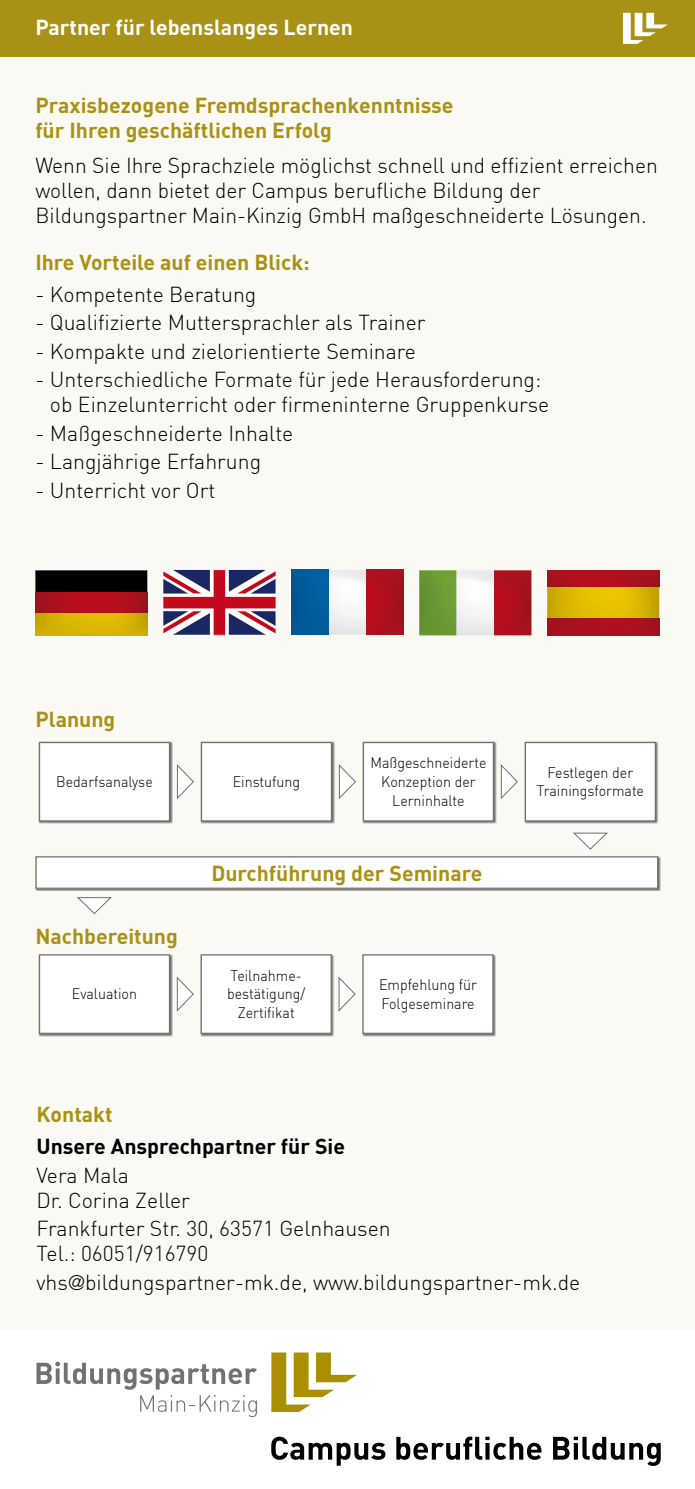
<style>
.page{position:relative;width:695px;height:1489px;background:#fff}
.page>*{position:absolute;margin:0;border:0;box-sizing:border-box;transform-origin:0 0}
.t1{font:300 21.25px/25px "DIN";color:#000}
.t2{font:700 21.25px/25px "DIN";color:#a99115}
.t3{font:700 21.25px "DIN";color:#fff}
.t4{font:700 21.25px "DIN";color:#000}
.t5{font:300 15px/18.8px "DIN";color:#000;text-align:center;scale:.95 1}
.s1{font-family:"Frutiger";font-stretch:condensed}
</style>
<div class="page">
<div style="left:0;top:0;width:694px;height:1329px;background:#fbf9f4"></div>
<div style="left:38px;top:741px;width:134px;height:83px;background:#000;opacity:.55"></div>
<div style="left:40px;top:742px;width:129px;height:79px;background:#fff"></div>
<div style="left:39px;top:742px;width:131px;height:79px;border:1px solid #707172"></div>
<div style="left:35px;top:855px;width:625px;height:35px;background:#818283"></div>
<div style="left:36px;top:856px;width:621px;height:32px;background:#fff"></div>
<div style="left:35px;top:856px;width:623px;height:32px;border:1px solid #707172"></div>
<div style="left:38px;top:953px;width:134px;height:83px;background:#767675"></div>
<div style="left:40px;top:954px;width:129px;height:79px;background:#fff"></div>
<div style="left:39px;top:954px;width:131px;height:79px;border:1px solid #707172"></div>
<div style="left:200px;top:741px;width:134px;height:83px;background:#000;opacity:.55"></div>
<div style="left:201px;top:742px;width:130px;height:79px;background:#fff"></div>
<div style="left:201px;top:742px;width:131px;height:79px;border:1px solid #707172"></div>
<div style="left:200px;top:953px;width:134px;height:83px;background:#000;opacity:.55"></div>
<div style="left:201px;top:954px;width:130px;height:79px;background:#fff"></div>
<div style="left:201px;top:954px;width:131px;height:79px;border:1px solid #707172"></div>
<div style="left:362px;top:741px;width:134px;height:83px;background:#000;opacity:.55"></div>
<div style="left:363px;top:742px;width:130px;height:79px;background:#fff"></div>
<div style="left:363px;top:742px;width:131px;height:79px;border:1px solid #707172"></div>
<div style="left:362px;top:953px;width:134px;height:83px;background:#000;opacity:.55"></div>
<div style="left:363px;top:954px;width:130px;height:79px;background:#fff"></div>
<div style="left:362px;top:954px;width:131px;height:79px;border:1px solid #707172"></div>
<div style="left:524px;top:741px;width:134px;height:83px;background:#000;opacity:.55"></div>
<div style="left:525px;top:742px;width:130px;height:79px;background:#fff"></div>
<div style="left:524px;top:742px;width:132px;height:79px;border:1px solid #707172"></div>
<svg style="left:176px;top:977px;width:18px;height:35px"></svg>
<svg style="left:177px;top:764px;width:17px;height:35px"></svg>
<svg style="left:338px;top:764px;width:18px;height:35px"></svg>
<svg style="left:338px;top:976px;width:18px;height:36px"></svg>
<svg style="left:500px;top:764px;width:18px;height:35px"></svg>
<svg style="left:77px;top:897px;width:35px;height:18px"></svg>
<svg style="left:573px;top:832px;width:35px;height:18px"></svg>
<div style="left:0;top:0;width:694px;height:57px;background:#a99115"></div>
<svg style="left:623px;top:13px;width:44px;height:31px"></svg>
<svg style="left:37px;top:1361px;width:220px;height:55px"></svg>
<svg style="left:271px;top:1352px;width:86px;height:59px"></svg>
<svg style="left:271px;top:1436px;width:114px;height:29px"></svg>
<svg style="left:396px;top:1436px;width:145px;height:23px"></svg>
<svg style="left:553px;top:1436px;width:107px;height:29px"></svg>
<img style="left:35px;top:570px;width:112px;height:65px">
<img style="left:547px;top:570px;width:112px;height:65px">
<img style="left:547px;top:619px;width:112px;height:1px">
<img style="left:419px;top:570px;width:75px;height:65px">
<svg style="left:494px;top:570px;width:37px;height:65px;background:#ae111d"></svg>
<svg style="left:163px;top:570px;width:113px;height:65px"></svg>
<img style="left:328px;top:570px;width:38px;height:64px">
<img style="left:291px;top:570px;width:37px;height:64px">
<img style="left:366px;top:570px;width:37px;height:64px">
<p class="t3" style="left:35px;top:14px;width:319px">Partner für lebenslanges Lernen</p>
<p class="t2" style="left:35px;top:91px;width:419px">Praxisbezogene Fremdsprachenkenntnisse für Ihren geschäftlichen Erfolg</p>
<p class="t1" style="left:35px;top:153px;width:623px">Wenn Sie Ihre Sprachziele möglichst schnell und effizient erreichen wollen, dann bietet der Campus berufliche Bildung der<br>Bildungspartner Main-Kinzig GmbH maßgeschneiderte Lösungen.</p>
<p class="t2" style="left:35px;top:248px;width:276px">Ihre Vorteile auf einen Blick:</p>
<p class="t1" style="left:35px;top:281px;width:222px">- Kompetente Beratung</p>
<p class="t1" style="left:35px;top:310px;width:391px">- Qualifizierte Muttersprachler als Trainer</p>
<p class="t1" style="left:35px;top:338px;width:382px">- Kompakte und zielorientierte Seminare</p>
<p class="t1" style="left:50px;top:367px;width:501px;text-indent:-14px">- Unterschiedliche Formate für jede Herausforderung: ob Einzelunterricht oder firmeninterne Gruppenkurse</p>
<p class="t1" style="left:35px;top:420px;width:259px">- Maßgeschneiderte Inhalte</p>
<p class="t1" style="left:35px;top:449px;width:227px">- Langjährige Erfahrung</p>
<p class="t1" style="left:35px;top:477px;width:181px">- Unterricht vor Ort</p>
<p class="t2" style="left:35px;top:706px;width:81px">Planung</p>
<p class="t5" style="left:56px;top:772px;width:103px">Bedarfsanalyse</p>
<p class="t2" style="left:35px;top:922px;width:144px">Nachbereitung</p>
<p class="t5" style="left:72px;top:984px;width:70px">Evaluation</p>
<p class="t5" style="left:233px;top:772px;width:72px">Einstufung</p>
<p class="t5" style="left:370px;top:753px;width:124px">Maßgeschneiderte<br>Konzeption der<br>Lerninhalte</p>
<p class="t2" style="left:211px;top:859px;width:272px">Durchführung der Seminare</p>
<p class="t5" style="left:227px;top:965px;width:84px">Teilnahme&shy;bestätigung/<br>Zertifikat</p>
<p class="t5" style="left:379px;top:975px;width:104px;text-align:left">Empfehlung für<br>Folgeseminare</p>
<p class="t5" style="left:536px;top:762px;width:115px">Festlegen der<br>Trainingsformate</p>
<p class="t2" style="left:36px;top:1100px;width:77px">Kontakt</p>
<p class="t4" style="left:36px;top:1132px;width:310px">Unsere Ansprechpartner für Sie</p>
<p class="t1" style="left:36px;top:1162px;width:155px">Vera Mala<br>Dr. Corina Zeller</p>
<p class="t1" style="left:36px;top:1215px;width:356px">Frankfurter Str. 30, 63571 Gelnhausen<br>Tel.: 06051/916790</p>
<p class="t1" style="left:36px;top:1269px;width:545px">vhs<span class="s1">@</span>bildungspartner-mk.de, www.bildungspartner-mk.de</p>
</div>
